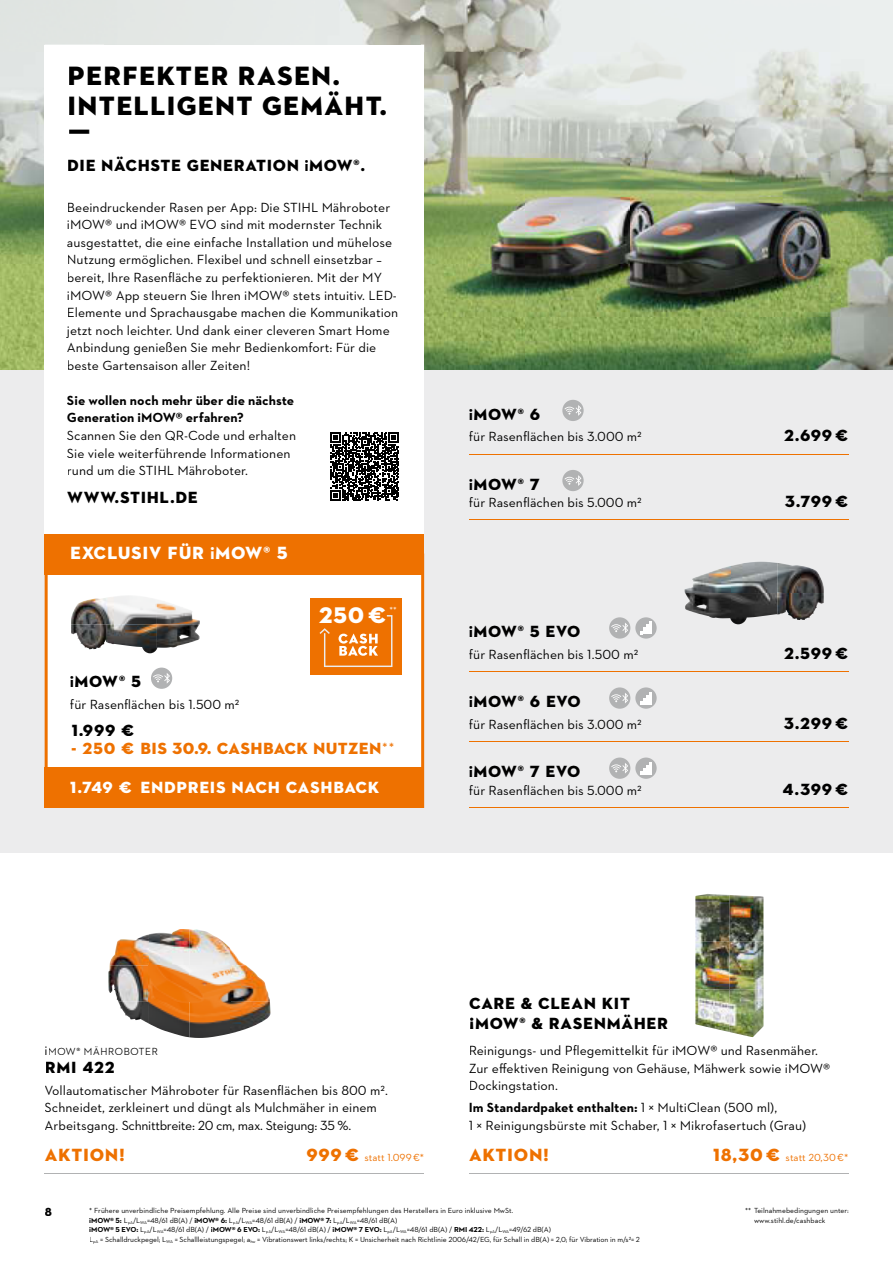
<style>
.page{position:relative;width:893px;height:1263px;background:#fff}
.page>*{position:absolute;margin:0;border:0;box-sizing:border-box;transform-origin:0 0}
.t1{font:27px/29.7px "STIHL Contraface Display Titling";color:#000}
.t2{font:23.1px "STIHL Contraface Display Titling";color:#fff}
.t3{font:18px "STIHL Contraface Display Titling";color:#fff}
.t4{font:18px "STIHL Contraface Display Titling";color:#ee7100}
.t5{font:16.5px/20.7px "STIHL Contraface Display Titling";color:#000}
.t6{font:16.5px "STIHL Contraface Display Titling";letter-spacing:-.02em;color:#ee7100}
.t7{font:16.5px "STIHL Contraface Display Titling";color:#fff}
.t8{font:13.5px/17.5px "STIHL Contraface Text";color:#000}
.t9{font:700 13.5px/17.5px "STIHL Contraface Text";color:#000}
.t10{font:12px "STIHL Contraface Display Titling";color:#000}
.t11{font:10.5px "STIHL Contraface Text";color:#ee7100}
.t12{font:500 10.5px "STIHL Contraface Display";color:#000}
.t13{font:9px "STIHL Contraface Text";color:#fff}
.t14{font:7.5px/9.8px "STIHL Contraface Text";letter-spacing:-.01em;color:#000}
.s1{font-family:"STIHL Contraface Text";font-weight:700}
.s2{font-family:"STIHL Contraface Display";font-weight:500}
.s3{font-family:"STIHL Contraface Text";font-weight:400;font-size:13.5px}
.s4{font-family:"STIHL Contraface Display Titling";font-size:18px}
.s5{font-weight:700}
</style>
<div class="page">
<img style="left:105px;top:0;width:315px;height:45px">
<img style="left:420px;top:0;width:420px;height:53px">
<img style="left:840px;top:0;width:53px;height:318px">
<img style="left:0;top:53px;width:44px;height:317px">
<img style="left:424px;top:53px;width:417px;height:265px">
<img style="left:424px;top:318px;width:469px;height:52px">
<div style="left:0;top:370px;width:893px;height:483px;background:#ececed"></div>
<div style="left:45px;top:45px;width:379px;height:508px;background:#fff"></div>
<hr style="left:45px;top:1173px;width:379px;height:1px;background:#b1b2b3">
<img style="left:110px;top:934px;width:39px;height:31px">
<img style="left:149px;top:929px;width:81px;height:36px">
<img style="left:230px;top:948px;width:15px;height:17px">
<img style="left:108px;top:965px;width:162px;height:37px">
<img style="left:118px;top:1002px;width:31px;height:22px">
<img style="left:149px;top:1002px;width:81px;height:36px">
<img style="left:230px;top:1002px;width:40px;height:31px">
<hr style="left:469px;top:1173px;width:379px;height:1px;background:#b1b2b3">
<img style="left:695px;top:894px;width:68px;height:95px">
<img style="left:695px;top:989px;width:34px;height:43px">
<img style="left:729px;top:989px;width:34px;height:48px">
<div style="left:562px;top:400px;width:22px;height:21px;background:#b1b2b3;border-radius:50%"></div>
<svg style="left:564px;top:405px;width:17px;height:11px"></svg>
<hr style="left:469px;top:454px;width:379px;height:1px;background:#ee7100">
<div style="left:562px;top:470px;width:22px;height:21px;background:#b1b2b3;border-radius:50%"></div>
<svg style="left:564px;top:475px;width:17px;height:11px"></svg>
<hr style="left:469px;top:520px;width:379px;height:1px;background:#ee7100">
<div style="left:609px;top:617px;width:21px;height:22px;background:#b1b2b3;border-radius:50%"></div>
<svg style="left:611px;top:623px;width:17px;height:10px"></svg>
<svg style="left:635px;top:617px;width:22px;height:22px"></svg>
<svg style="left:640px;top:622px;width:12px;height:12px"></svg>
<hr style="left:469px;top:671px;width:379px;height:1px;background:#ee7100">
<div style="left:609px;top:687px;width:21px;height:22px;background:#b1b2b3;border-radius:50%"></div>
<svg style="left:611px;top:693px;width:17px;height:10px"></svg>
<svg style="left:635px;top:687px;width:22px;height:22px"></svg>
<svg style="left:640px;top:692px;width:12px;height:12px"></svg>
<hr style="left:469px;top:741px;width:379px;height:1px;background:#ee7100">
<div style="left:609px;top:757px;width:21px;height:22px;background:#b1b2b3;border-radius:50%"></div>
<svg style="left:611px;top:763px;width:17px;height:11px"></svg>
<svg style="left:635px;top:757px;width:22px;height:22px"></svg>
<svg style="left:640px;top:762px;width:12px;height:12px"></svg>
<hr style="left:469px;top:807px;width:379px;height:1px;background:#ee7100">
<svg style="left:330px;top:432px;width:69px;height:69px"></svg>
<div style="left:45px;top:575px;width:379px;height:192px;background:#fff"></div>
<img style="left:71px;top:595px;width:86px;height:29px">
<img style="left:157px;top:599px;width:43px;height:50px">
<img style="left:71px;top:624px;width:43px;height:25px">
<img style="left:114px;top:624px;width:43px;height:29px">
<div style="left:45px;top:767px;width:379px;height:41px;background:#ee7100"></div>
<div style="left:310px;top:598px;width:92px;height:76px;background:#ee7100"></div>
<svg style="left:319px;top:615px;width:73px;height:52px"></svg>
<div style="left:45px;top:534px;width:379px;height:41px;background:#ee7100"></div>
<img style="left:685px;top:566px;width:46px;height:54px">
<img style="left:731px;top:562px;width:93px;height:31px">
<img style="left:731px;top:593px;width:46px;height:31px">
<img style="left:777px;top:593px;width:47px;height:27px">
<h1 class="t1" style="left:67px;top:61px;width:322px">PERFEKTER RASEN.<br>INTELLIGENT GEMÄHT.</h1>
<h1 class="t1" style="left:67px;top:124px;width:26px">Ƒ</h1>
<p class="t5" style="left:67px;top:155px;width:300px">DIE NÄCHSTE GENERATION <span class="s1">i</span>MOW®.</p>
<p class="t8" style="left:67px;top:198px;width:333px">Beeindruckender Rasen per App: Die STIHL Mähroboter iMOW® und iMOW® EVO sind mit modernster Technik ausgestattet, die eine einfache Installation und mühelose Nutzung ermöglichen. Flexibel und schnell einsetzbar – bereit, Ihre Rasenfläche zu perfektionieren. Mit der MY iMOW® App steuern Sie Ihren iMOW® stets intuitiv. LED-Elemente und Sprachausgabe machen die Kommunikation jetzt noch leichter. Und dank einer cleveren Smart Home Anbindung genießen Sie mehr Bedienkomfort: Für die beste Gartensaison aller Zeiten!</p>
<p class="t9" style="left:67px;top:391px;width:229px">Sie wollen noch mehr über die nächste<br>Generation iMOW® erfahren?</p>
<p class="t8" style="left:67px;top:426px;width:231px">Scannen Sie den QR-Code und erhalten<br>Sie viele weiterführende Informationen rund um die STIHL Mähroboter.</p>
<p class="t5" style="left:67px;top:487px;width:133px">WWW.STIHL.DE</p>
<h3 class="t3" style="left:70px;top:542px;width:220px">EXCLUSIV FÜR <span class="s1">i</span>MOW® 5</h3>
<h2 class="t2" style="left:318px;top:601px;width:70px">250 €</h2>
<p class="t13" style="left:389px;top:604px;width:9px">**</p>
<p class="t5" style="left:70px;top:671px;width:73px"><span class="s1">i</span>MOW® 5</p>
<p class="t8" style="left:70px;top:696px;width:171px">für Rasenflächen bis 1.500 m2</p>
<p class="t5" style="left:72px;top:720px;width:64px">1.999 €</p>
<p class="t6" style="left:71px;top:738px;width:325px">- 250 € BIS 30.9. CASHBACK NUTZEN<span class="s2">**</span></p>
<p class="t7" style="left:70px;top:777px;width:311px">1.749 € ENDPREIS NACH CASHBACK</p>
<p class="t5" style="left:469px;top:404px;width:73px"><span class="s1">i</span>MOW® 6</p>
<p class="t8" style="left:469px;top:428px;width:175px">für Rasenflächen bis 3.000 m2</p>
<p class="t5" style="left:784px;top:425px;width:66px">2.699 €</p>
<p class="t5" style="left:469px;top:474px;width:73px"><span class="s1">i</span>MOW® 7</p>
<p class="t8" style="left:469px;top:494px;width:175px">für Rasenflächen bis 5.000 m2</p>
<p class="t5" style="left:784px;top:491px;width:65px">3.799 €</p>
<p class="t5" style="left:469px;top:621px;width:113px"><span class="s1">i</span>MOW® 5 EVO</p>
<p class="t8" style="left:469px;top:645px;width:171px">für Rasenflächen bis 1.500 m2</p>
<p class="t5" style="left:784px;top:643px;width:66px">2.599 €</p>
<p class="t5" style="left:469px;top:691px;width:114px"><span class="s1">i</span>MOW® 6 EVO</p>
<p class="t8" style="left:469px;top:715px;width:175px">für Rasenflächen bis 3.000 m2</p>
<p class="t5" style="left:783px;top:713px;width:66px">3.299 €</p>
<p class="t5" style="left:469px;top:761px;width:113px"><span class="s1">i</span>MOW® 7 EVO</p>
<p class="t8" style="left:469px;top:781px;width:175px">für Rasenflächen bis 5.000 m2</p>
<p class="t5" style="left:782px;top:779px;width:68px">4.399 €</p>
<p class="t12" style="left:45px;top:1045px;width:115px"><span class="s3">i</span>MOW® MÄHROBOTER</p>
<p class="t5" style="left:45px;top:1057px;width:72px">RMI 422</p>
<p class="t8" style="left:45px;top:1081px;width:345px">Vollautomatischer Mähroboter für Rasenflächen bis 800 m2.<br>Schneidet, zerkleinert und düngt als Mulchmäher in einem<br>Arbeitsgang. Schnittbreite: 20 cm, max. Steigung: 35 %.</p>
<h3 class="t4" style="left:45px;top:1143px;width:82px">AKTION!</h3>
<p class="t11" style="left:306px;top:1150px;width:120px"><span class="s4">999 €</span> statt 1.099 €*</p>
<p class="t5" style="left:469px;top:992px;width:201px">CARE &amp; CLEAN KIT ¡MOW® &amp; RASENMÄHER</p>
<p class="t8" style="left:469px;top:1042px;width:363px">Reinigungs- und Pflegemittelkit für iMOW® und Rasenmäher.<br>Zur effektiven Reinigung von Gehäuse, Mähwerk sowie iMOW®<br>Dockingstation.</p>
<p class="t8" style="left:469px;top:1098px;width:339px"><span class="s5">Im Standardpaket enthalten:</span> 1 × MultiClean (500 ml),<br>1 × Reinigungsbürste mit Schaber, 1 × Mikrofasertuch (Grau)</p>
<h3 class="t4" style="left:469px;top:1143px;width:82px">AKTION!</h3>
<p class="t11" style="left:713px;top:1150px;width:137px"><span class="s4">18,30 €</span> statt 20,30 €*</p>
<p class="t10" style="left:45px;top:1204px;width:9px">8</p>
<p class="t14" style="left:89px;top:1205px;width:552px">* Frühere unverbindliche Preisempfehlung. Alle Preise sind unverbindliche Preisempfehlungen des Herstellers in Euro inklusive MwSt.<br><span class="s5">iMOW® 5:</span> L<sub>pA</sub>/L<sub>WA</sub>=48/61 dB(A) / <span class="s5">iMOW® 6:</span> L<sub>pA</sub>/L<sub>WA</sub>=48/61 dB(A) / <span class="s5">iMOW® 7:</span> L<sub>pA</sub>/L<sub>WA</sub>=48/61 dB(A)<br><span class="s5">iMOW® 5 EVO:</span> L<sub>pA</sub>/L<sub>WA</sub>=48/61 dB(A) / <span class="s5">iMOW® 6 EVO:</span> L<sub>pA</sub>/L<sub>WA</sub>=48/61 dB(A) / <span class="s5">iMOW® 7 EVO:</span> L<sub>pA</sub>/L<sub>WA</sub>=48/61 dB(A) / <span class="s5">RMI 422:</span> L<sub>pA</sub>/L<sub>WA</sub>=49/62 dB(A)<br>L<sub>pA</sub> = Schalldruckpegel; L<sub>WA</sub> = Schallleistungspegel; a<sub>hw</sub> = Vibrationswert links/rechts; K = Unsicherheit nach Richtlinie 2006/42/EG, für Schall in dB(A) = 2,0; für Vibration in m/s2= 2</p>
<p class="t14" style="left:754px;top:1205px;width:96px;text-indent:-9px">** Teilnahmebedingungen unter: www.stihl.de/cashback</p>
</div>
